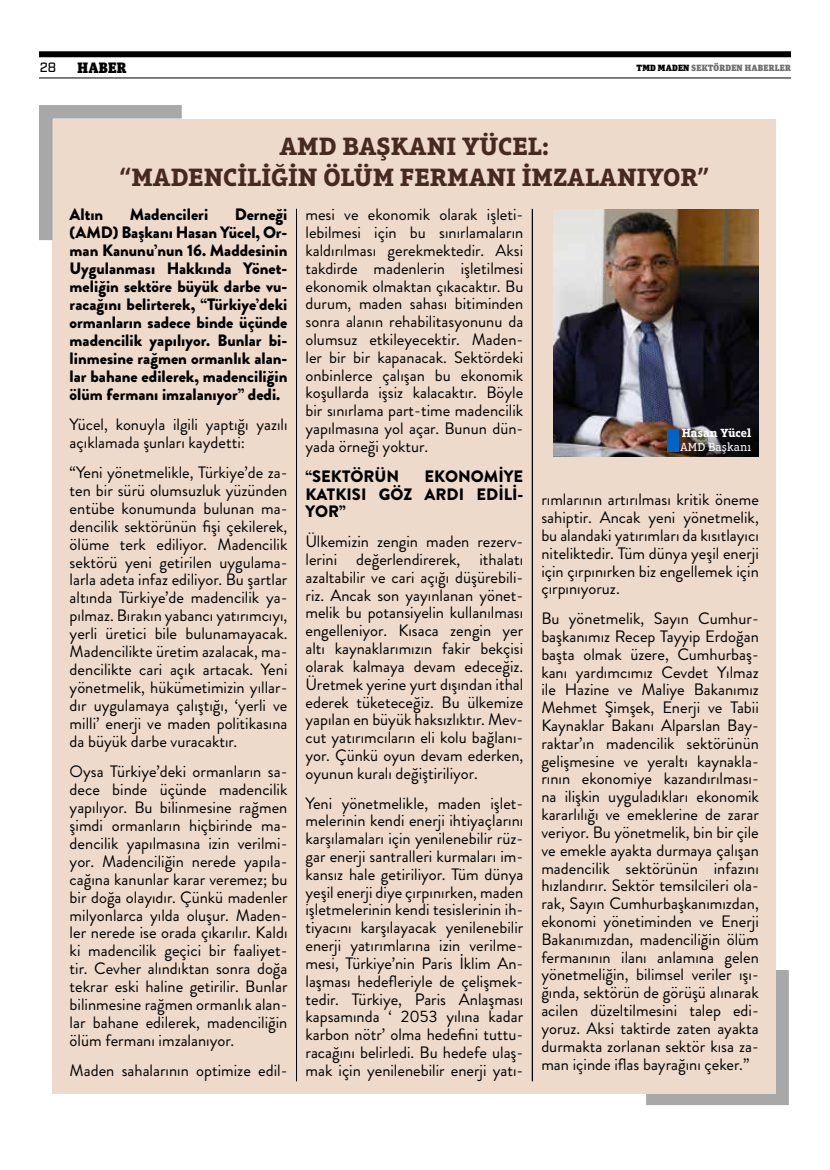
<style>
.page{position:relative;width:830px;height:1170px;background:#fff}
.page>*{position:absolute;margin:0;border:0;box-sizing:border-box;transform-origin:0 0}
.t1{font:700 25.5px/30.6px "Aptifer Slab LT Pro";color:#462921;text-align:center}
.t2{font:16.5px/17.9px "Brandon Grotesque";color:#000;text-align:justify}
.t3{font:900 16.5px/18px "Brandon Grotesque";color:#000;text-align:justify}
.t4{font:900 15px "Unit Slab Pro";letter-spacing:.02em;color:#000}
.t5{font:500 13.5px "Industry";color:#000}
.t6{font:700 12px "Aptifer Slab LT Pro";color:#fff}
.t7{font:12px "Aptifer Slab LT Pro";color:#fff}
.t8{font:900 9px "Unit Slab Pro";letter-spacing:.02em;color:#706f6f}
.s1{color:#000}
</style>
<div class="page">
<svg style="left:632px;top:956px;width:157px;height:150px;background:#b7b6b5"></svg>
<div style="left:53px;top:119px;width:722px;height:974px;background:#eddacb"></div>
<hr style="left:296px;top:209px;width:1px;height:872px;background:#000">
<hr style="left:531px;top:209px;width:1px;height:872px;background:#000">
<svg style="left:39px;top:105px;width:143px;height:148px"></svg>
<img style="left:553px;top:209px;width:205px;height:248px">
<div style="left:667px;top:429px;width:11px;height:23px;background:#0063c5"></div>
<div style="left:39px;top:51px;width:751px;height:6px;background:#000"></div>
<hr style="left:39px;top:78px;width:751px;height:1px;background:#000">
<p class="t5" style="left:40px;top:60px;width:18px">28</p>
<p class="t4" style="left:77px;top:57px;width:51px">HABER</p>
<p class="t8" style="left:636px;top:61px;width:156px"><span class="s1">TMD MADEN</span> SEKTÖRDEN HABERLER</p>
<h1 class="t1" style="left:119px;top:131px;width:591px">AMD BAŞKANI YÜCEL:<br>“MADENCİLİĞİN ÖLÜM FERMANI İMZALANIYOR”</h1>
<p class="t3" style="left:70px;top:206px;width:35px">Altın</p>
<p class="t3" style="left:130px;top:206px;width:80px">Madencileri</p>
<p class="t3" style="left:70px;top:206px;width:219px;text-indent:165px">Derneği (AMD) Başkanı Hasan Yücel, Or&shy;man Kanunu’nun 16. Maddesinin Uygulanması Hakkında Yönet&shy;meliğin sektöre büyük darbe vu&shy;racağını belirterek, “Türkiye’deki ormanların sadece binde üçünde madencilik yapılıyor. Bunlar bi&shy;linmesine rağmen ormanlık alan&shy;lar bahane edilerek, madenciliğin ölüm fermanı imzalanıyor” dedi.</p>
<p class="t2" style="left:70px;top:415px;width:219px">Yücel, konuyla ilgili yaptığı yazılı açıklamada şunları kaydetti:</p>
<p class="t2" style="left:70px;top:463px;width:219px">“Yeni yönetmelikle, Türkiye’de za&shy;ten bir sürü olumsuzluk yüzünden entübe konumunda bulunan ma&shy;dencilik sektörünün fişi çekilerek, ölüme terk ediliyor. Madencilik sektörü yeni getirilen uygulama&shy;larla adeta infaz ediliyor. Bu şartlar altında Türkiye’de madencilik ya&shy;pılmaz. Bırakın yabancı yatırımcıyı, yerli üretici bile bulunamayacak.<br>Madencilikte üretim azalacak, ma&shy;dencilikte cari açık artacak. Yeni yönetmelik, hükümetimizin yıllar&shy;dır uygulamaya çalıştığı, ‘yerli ve milli’ enerji ve maden politikasına da büyük darbe vuracaktır.</p>
<p class="t2" style="left:70px;top:762px;width:219px">Oysa Türkiye’deki ormanların sa&shy;dece binde üçünde madencilik yapılıyor. Bu bilinmesine rağmen şimdi ormanların hiçbirinde ma&shy;dencilik yapılmasına izin verilmi&shy;yor. Madenciliğin nerede yapıla&shy;cağına kanunlar karar veremez; bu bir doğa olayıdır. Çünkü madenler milyonlarca yılda oluşur. Maden&shy;ler nerede ise orada çıkarılır. Kaldı ki madencilik geçici bir faaliyet&shy;tir. Cevher alındıktan sonra doğa tekrar eski haline getirilir. Bunlar bilinmesine rağmen ormanlık alan&shy;lar bahane edilerek, madenciliğin ölüm fermanı imzalanıyor.</p>
<p class="t2" style="left:70px;top:1061px;width:219px">Maden sahalarının optimize edil-</p>
<p class="t2" style="left:305px;top:206px;width:219px">mesi ve ekonomik olarak işleti&shy;lebilmesi için bu sınırlamaların kaldırılması gerekmektedir. Aksi takdirde madenlerin işletilmesi ekonomik olmaktan çıkacaktır. Bu durum, maden sahası bitiminden sonra alanın rehabilitasyonunu da olumsuz etkileyecektir. Maden&shy;ler bir bir kapanacak. Sektördeki onbinlerce çalışan bu ekonomik koşullarda işsiz kalacaktır. Böyle bir sınırlama part-time madencilik yapılmasına yol açar. Bunun dün&shy;yada örneği yoktur.</p>
<p class="t3" style="left:305px;top:467px;width:95px">“SEKTÖRÜN</p>
<p class="t3" style="left:305px;top:467px;width:219px;text-indent:119px">EKONOMİYE KATKISI GÖZ ARDI EDİLİ-YOR”</p>
<p class="t2" style="left:305px;top:532px;width:219px">Ülkemizin zengin maden rezerv&shy;lerini değerlendirerek, ithalatı azaltabilir ve cari açığı düşürebili&shy;riz. Ancak son yayınlanan yönet&shy;melik bu potansiyelin kullanılması engelleniyor. Kısaca zengin yer altı kaynaklarımızın fakir bekçisi olarak kalmaya devam edeceğiz.<br>Üretmek yerine yurt dışından ithal ederek tüketeceğiz. Bu ülkemize yapılan en büyük haksızlıktır. Mev&shy;cut yatırımcıların eli kolu bağlanı&shy;yor. Çünkü oyun devam ederken, oyunun kuralı değiştiriliyor.</p>
<p class="t2" style="left:305px;top:794px;width:219px">Yeni yönetmelikle, maden işlet&shy;melerinin kendi enerji ihtiyaçlarını karşılamaları için yenilenebilir rüz&shy;gar enerji santralleri kurmaları im&shy;kansız hale getiriliyor. Tüm dünya yeşil enerji diye çırpınırken, maden işletmelerinin kendi tesislerinin ih&shy;tiyacını karşılayacak yenilenebilir enerji yatırımlarına izin verilme&shy;mesi, Türkiye’nin Paris İklim An&shy;laşması hedefleriyle de çelişmek&shy;tedir. Türkiye, Paris Anlaşması kapsamında ‘ 2053 yılına kadar karbon nötr’ olma hedefini tuttu&shy;racağını belirledi. Bu hedefe ulaş&shy;mak için yenilenebilir enerji yatı-</p>
<p class="t6" style="left:681px;top:425px;width:71px">Hasan Yücel</p>
<p class="t7" style="left:679px;top:440px;width:73px">AMD Başkanı</p>
<p class="t2" style="left:541px;top:491px;width:219px">rımlarının artırılması kritik öneme sahiptir. Ancak yeni yönetmelik, bu alandaki yatırımları da kısıtlayıcı niteliktedir. Tüm dünya yeşil enerji için çırpınırken biz engellemek için çırpınıyoruz.</p>
<p class="t2" style="left:541px;top:609px;width:219px">Bu yönetmelik, Sayın Cumhur&shy;başkanımız Recep Tayyip Erdoğan başta olmak üzere, Cumhurbaş&shy;kanı yardımcımız Cevdet Yılmaz ile Hazine ve Maliye Bakanımız Mehmet Şimşek, Enerji ve Tabii Kaynaklar Bakanı Alparslan Bay&shy;raktar’ın madencilik sektörünün gelişmesine ve yeraltı kaynakla&shy;rının ekonomiye kazandırılması&shy;na ilişkin uyguladıkları ekonomik kararlılığı ve emeklerine de zarar veriyor. Bu yönetmelik, bin bir çile ve emekle ayakta durmaya çalışan madencilik sektörünün infazını hızlandırır. Sektör temsilcileri ola&shy;rak, Sayın Cumhurbaşkanımızdan, ekonomi yönetiminden ve Enerji Bakanımızdan, madenciliğin ölüm fermanının ilanı anlamına gelen yönetmeliğin, bilimsel veriler ışı&shy;ğında, sektörün de görüşü alınarak acilen düzeltilmesini talep edi&shy;yoruz. Aksi taktirde zaten ayakta durmakta zorlanan sektör kısa za&shy;man içinde iflas bayrağını çeker.”</p>
</div>
